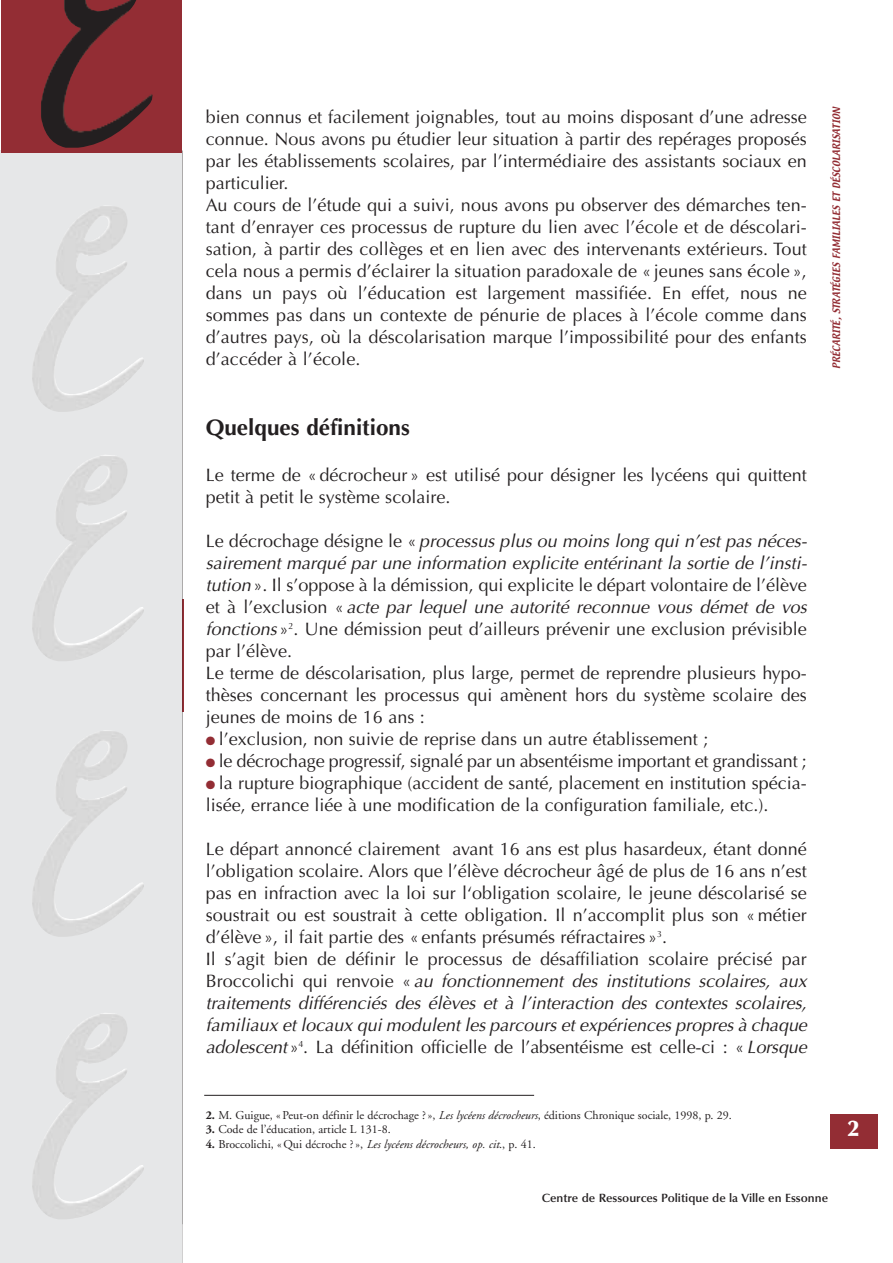
<style>
.page{position:relative;width:893px;height:1263px;background:#fff}
.page>*{position:absolute;margin:0;border:0;box-sizing:border-box;transform-origin:0 0}
.t1{font:700 22.5px "Optima";color:#231f20}
.t2{font:900 22.5px "Optima";color:#fff}
.t3{font:18px/22px "Optima";color:#231f20}
.t4{font:12px "Adobe Garamond";color:#231f20}
.t5{font:600 12px "Optima";color:#231f20}
.t6{font:9px "Textile";color:#932d34}
.s1{font-style:italic}
.s2{color:#932d34}
.s3{font-weight:700}
</style>
<div class="page">
<div style="left:135px;top:599px;width:48px;height:112px;background:#7b2a2f"></div>
<hr style="left:181px;top:151px;width:1px;height:1112px;background:#231f20">
<div style="left:3px;top:147px;width:178px;height:1116px;background:#e6e7e8"></div>
<svg style="left:1px;top:0;width:180px;height:153px;background:#7e2a30"></svg>
<div style="left:829px;top:1114px;width:48px;height:34px;background:#932d34"></div>
<img style="left:32px;top:206px;width:102px;height:206px">
<img style="left:32px;top:455px;width:102px;height:206px">
<img style="left:32px;top:731px;width:102px;height:206px">
<img style="left:32px;top:1013px;width:102px;height:206px">
<hr style="left:204px;top:1095px;width:330px;height:1px;background:#231f20">
<p class="t3" style="left:206px;top:107px;width:602px">bien connus et facilement joignables, tout au moins disposant d’une adresse connue. Nous avons pu étudier leur situation à partir des repérages proposés par les établissements scolaires, par l’intermédiaire des assistants sociaux en particulier.<br>Au cours de l’étude qui a suivi, nous avons pu observer des démarches ten&shy;tant d’enrayer ces processus de rupture du lien avec l’école et de déscolari&shy;sation, à partir des collèges et en lien avec des intervenants extérieurs. Tout cela nous a permis d’éclairer la situation paradoxale de « jeunes sans école », dans un pays où l’éducation est largement massifiée. En effet, nous ne sommes pas dans un contexte de pénurie de places à l’école comme dans d’autres pays, où la déscolarisation marque l’impossibilité pour des enfants d’accéder à l’école.</p>
<p class="t1" style="left:206px;top:416px;width:206px">Quelques définitions</p>
<p class="t3" style="left:206px;top:464px;width:602px">Le terme de « décrocheur » est utilisé pour désigner les lycéens qui quittent petit à petit le système scolaire.</p>
<p class="t3" style="left:206px;top:531px;width:606px">L e d é c ro c h a g e d é s i g n e l e « <span class="s1">processus plus ou moins long qui n’est pas néces&shy;sairement marqué par une information explicite entérinant la sortie de l’insti&shy;tution</span>». Il s’oppose à la démission, qui explicite le départ volontaire de l’élève e t à l ’ e x c l u s i o n « <span class="s1">acte par lequel une autorité reconnue vous démet de vos fonctions</span>»<sup>2</sup>. Une démission peut d’ailleurs prévenir une exclusion prévisible par l’élève.<br>Le terme de déscolarisation, plus large, permet de reprendre plusieurs hypo&shy;thèses concernant les processus qui amènent hors du système scolaire des jeunes de moins de 16 ans :</p>
<p class="t3" style="left:206px;top:729px;width:504px"><span class="s2">●</span> l’exclusion, non suivie de reprise dans un autre établissement ;</p>
<p class="t3" style="left:206px;top:751px;width:602px"><span class="s2">●</span> le décrochage progressif, signalé par un absentéisme important et grandissant ;</p>
<p class="t3" style="left:206px;top:773px;width:602px"><span class="s2">●</span> la rupture biographique (accident de santé, placement en institution spécia&shy;lisée, errance liée à une modification de la configuration familiale, etc.).</p>
<p class="t3" style="left:206px;top:839px;width:606px">Le départ annoncé clairement avant 16 ans est plus hasardeux, étant donné l’obligation scolaire. Alors que l’élève décrocheur âgé de plus de 16 ans n’est pas en infraction avec la loi sur l‘obligation scolaire, le jeune déscolarisé se soustrait ou est soustrait à cette obligation. Il n’accomplit plus son « métier d’élève », il fait partie des « enfants présumés réfractaires »<sup>3</sup>.<br>Il s’agit bien de définir le processus de désaffiliation scolaire précisé par B r o c c o l i c h i q u i r e n vo i e « <span class="s1">au fonctionnement des institutions scolaires, aux traitements différenciés des élèves et à l’interaction des contextes scolaires, familiaux etlocaux quimodulentlesparcoursetexpériencespropresà chaque adolescent</span>»<sup>4</sup>. La définition officielle de l’absentéisme est celle-ci : « <span class="s1">Lorsque</span></p>
<p class="t4" style="left:206px;top:1110px;width:527px"><span class="s3">2.</span> M. Guigue, « Peut-on définir le décrochage ? », <span class="s1">Les lycéens décrocheurs</span>, éditions Chronique sociale, 1998, p. 29.</p>
<p class="t4" style="left:206px;top:1125px;width:186px"><span class="s3">3.</span> Code de l’éducation, article L 131-8.</p>
<p class="t4" style="left:206px;top:1139px;width:331px"><span class="s3">4.</span> Broccolichi, « Qui décroche ? », <span class="s1">Les lycéens décrocheurs, op. cit</span>., p. 41.</p>
<p class="t6" style="left:832px;top:369px;width:263px;rotate:-90deg">PRÉCARITÉ, STRATÉGIES FAMILIALES ET DÉSCOLARISATION</p>
<p class="t2" style="left:847px;top:1118px;width:13px">2</p>
<p class="t5" style="left:541px;top:1192px;width:288px">Centre de Ressources Politique de la Ville en Essonne</p>
</div>
